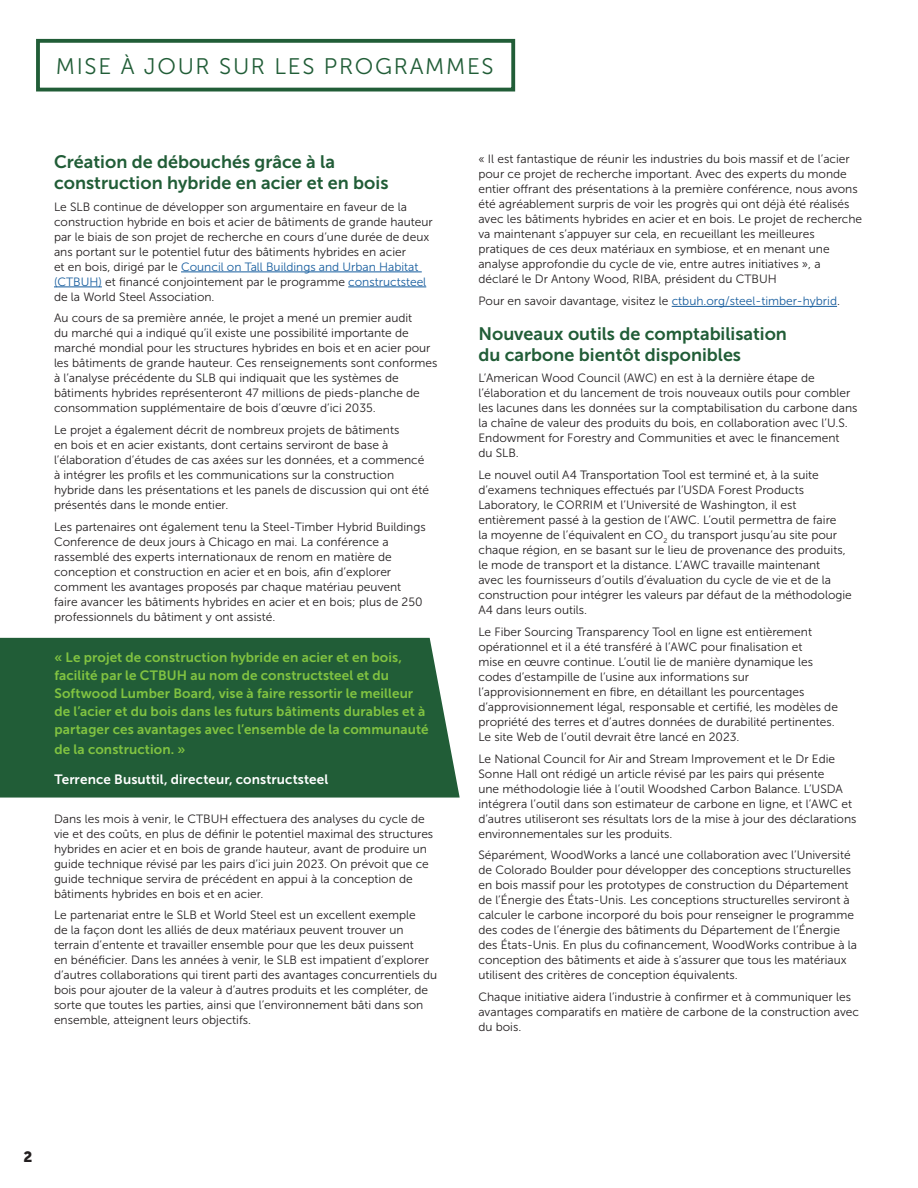
<style>
.page{position:relative;width:918px;height:1188px;background:#fff}
.page>*{position:absolute;margin:0;border:0;box-sizing:border-box;transform-origin:0 0}
.t1{font:22.5px "Museo Sans 300";letter-spacing:.075em;color:#215d37}
.Paragraph_Title{font:18px/21px "Museo Sans 700";color:#215d37}
.t2{font:14.85px "Museo Sans 900";color:#231f20}
.Green_Pull_Quote{font:13.5px/18px "Museo Sans 700";letter-spacing:.01em;color:#81c341}
.Green_Pull_Quote-2{font:13.5px "Museo Sans 700";letter-spacing:.01em;color:#fff}
.Body{font:12px/15px "Museo Sans 300";color:#231f20}
.Last_Body{font:12px/15px "Museo Sans 300";color:#231f20}
.s1{color:#175d9e}
</style>
<div class="page">
<hr style="left:181px;top:272px;width:241px;height:1px;background:#175d9e">
<hr style="left:54px;top:287px;width:48px;height:1px;background:#175d9e">
<hr style="left:348px;top:287px;width:78px;height:1px;background:#175d9e">
<hr style="left:672px;top:306px;width:165px;height:1px;background:#175d9e">
<div style="left:0;top:638px;width:460px;height:160px;background:#215d37"></div>
<div style="left:36px;top:39px;width:479px;height:53px;border:4px solid #215d37"></div>
<p class="t1" style="left:56px;top:54px;width:439px">MISE À JOUR SUR LES PROGRAMMES</p>
<p class="Paragraph_Title" style="left:54px;top:151px;width:336px">Création de débouchés grâce à la construction hybride en acier et en bois</p>
<p class="Body" style="left:54px;top:199px;width:380px">Le SLB continue de développer son argumentaire en faveur de la construction hybride en bois et acier de bâtiments de grande hauteur par le biais de son projet de recherche en cours d’une durée de deux ans portant sur le potentiel futur des bâtiments hybrides en acier<br>et en bois, dirigé par le <span class="s1">Council on Tall Buildings and Urban Habitat (CTBUH)</span> et financé conjointement par le programme <span class="s1">constructsteel </span>de la World Steel Association.</p>
<p class="Body" style="left:54px;top:311px;width:385px">Au cours de sa première année, le projet a mené un premier audit<br>du marché qui a indiqué qu’il existe une possibilité importante de marché mondial pour les structures hybrides en bois et en acier pour les bâtiments de grande hauteur. Ces renseignements sont conformes à l’analyse précédente du SLB qui indiquait que les systèmes de bâtiments hybrides représenteront 47 millions de pieds-planche de consommation supplémentaire de bois d’œuvre d’ici 2035.</p>
<p class="Body" style="left:54px;top:423px;width:377px">Le projet a également décrit de nombreux projets de bâtiments<br>en bois et en acier existants, dont certains serviront de base à l’élaboration d’études de cas axées sur les données, et a commencé à intégrer les profils et les communications sur la construction hybride dans les présentations et les panels de discussion qui ont été présentés dans le monde entier.</p>
<p class="Body" style="left:54px;top:519px;width:373px">Les partenaires ont également tenu la Steel-Timber Hybrid Buildings Conference de deux jours à Chicago en mai. La conférence a rassemblé des experts internationaux de renom en matière de conception et construction en acier et en bois, afin d’explorer comment les avantages proposés par chaque matériau peuvent faire avancer les bâtiments hybrides en acier et en bois; plus de 250 professionnels du bâtiment y ont assisté.</p>
<p class="Green_Pull_Quote" style="left:54px;top:648px;width:376px">« Le projet de construction hybride en acier et en bois, facilité par le CTBUH au nom de constructsteel et du Softwood Lumber Board, vise à faire ressortir le meilleur de l’acier et du bois dans les futurs bâtiments durables et à partager ces avantages avec l’ensemble de la communauté</p>
<p class="Green_Pull_Quote" style="left:54px;top:740px;width:133px">de la construction. »</p>
<p class="Green_Pull_Quote-2" style="left:54px;top:771px;width:275px">Terrence Busuttil, directeur, constructsteel</p>
<p class="Body" style="left:54px;top:811px;width:381px">Dans les mois à venir, le CTBUH effectuera des analyses du cycle de vie et des coûts, en plus de définir le potentiel maximal des structures hybrides en acier et en bois de grande hauteur, avant de produire un guide technique révisé par les pairs d’ici juin 2023. On prévoit que ce guide technique servira de précédent en appui à la conception de bâtiments hybrides en bois et en acier.</p>
<p class="Body" style="left:54px;top:908px;width:385px">Le partenariat entre le SLB et World Steel est un excellent exemple<br>de la façon dont les alliés de deux matériaux peuvent trouver un terrain d’entente et travailler ensemble pour que les deux puissent<br>en bénéficier. Dans les années à venir, le SLB est impatient d’explorer d’autres collaborations qui tirent parti des avantages concurrentiels du bois pour ajouter de la valeur à d’autres produits et les compléter, de sorte que toutes les parties, ainsi que l’environnement bâti dans son ensemble, atteignent leurs objectifs.</p>
<p class="Body" style="left:478px;top:152px;width:385px">« Il est fantastique de réunir les industries du bois massif et de l’acier pour ce projet de recherche important. Avec des experts du monde entier offrant des présentations à la première conférence, nous avons été agréablement surpris de voir les progrès qui ont déjà été réalisés avec les bâtiments hybrides en acier et en bois. Le projet de recherche va maintenant s’appuyer sur cela, en recueillant les meilleures pratiques de ces deux matériaux en symbiose, et en menant une analyse approfondie du cycle de vie, entre autres initiatives », a déclaré le Dr Antony Wood, RIBA, président du CTBUH</p>
<p class="Last_Body" style="left:478px;top:294px;width:363px">Pour en savoir davantage, visitez le <span class="s1">ctbuh.org/steel-timber-hybrid</span>.</p>
<p class="Paragraph_Title" style="left:478px;top:323px;width:310px">Nouveaux outils de comptabilisation du carbone bientôt disponibles</p>
<p class="Body" style="left:478px;top:371px;width:381px">L’American Wood Council (AWC) en est à la dernière étape de l’élaboration et du lancement de trois nouveaux outils pour combler les lacunes dans les données sur la comptabilisation du carbone dans la chaîne de valeur des produits du bois, en collaboration avec l’U.S.<br>Endowment for Forestry and Communities et avec le financement<br>du SLB.</p>
<p class="Body" style="left:478px;top:468px;width:375px">Le nouvel outil A4 Transportation Tool est terminé et, à la suite d’examens techniques effectués par l’USDA Forest Products Laboratory, le CORRIM et l’Université de Washington, il est entièrement passé à la gestion de l’AWC. L’outil permettra de faire<br>la moyenne de l’équivalent en CO<sub>2</sub> du transport jusqu’au site pour chaque région, en se basant sur le lieu de provenance des produits, le mode de transport et la distance. L’AWC travaille maintenant<br>avec les fournisseurs d’outils d’évaluation du cycle de vie et de la construction pour intégrer les valeurs par défaut de la méthodologie A4 dans leurs outils.</p>
<p class="Body" style="left:478px;top:624px;width:361px">Le Fiber Sourcing Transparency Tool en ligne est entièrement opérationnel et il a été transféré à l’AWC pour finalisation et<br>mise en œuvre continue. L’outil lie de manière dynamique les codes d’estampille de l’usine aux informations sur l’approvisionnement en fibre, en détaillant les pourcentages d’approvisionnement légal, responsable et certifié, les modèles de propriété des terres et d’autres données de durabilité pertinentes.<br>Le site Web de l’outil devrait être lancé en 2023.</p>
<p class="Body" style="left:478px;top:751px;width:380px">Le National Council for Air and Stream Improvement et le Dr Edie Sonne Hall ont rédigé un article révisé par les pairs qui présente<br>une méthodologie liée à l’outil Woodshed Carbon Balance. L’USDA intégrera l’outil dans son estimateur de carbone en ligne, et l’AWC et d’autres utiliseront ses résultats lors de la mise à jour des déclarations environnementales sur les produits.</p>
<p class="Body" style="left:478px;top:848px;width:380px">Séparément, WoodWorks a lancé une collaboration avec l’Université de Colorado Boulder pour développer des conceptions structurelles en bois massif pour les prototypes de construction du Département de l’Énergie des États-Unis. Les conceptions structurelles serviront à calculer le carbone incorporé du bois pour renseigner le programme des codes de l’énergie des bâtiments du Département de l’Énergie des États-Unis. En plus du cofinancement, WoodWorks contribue à la conception des bâtiments et aide à s’assurer que tous les matériaux utilisent des critères de conception équivalents.</p>
<p class="Last_Body" style="left:478px;top:990px;width:382px">Chaque initiative aidera l’industrie à confirmer et à communiquer les avantages comparatifs en matière de carbone de la construction avec du bois.</p>
<p class="t2" style="left:23px;top:1148px;width:10px">2</p>
</div>
